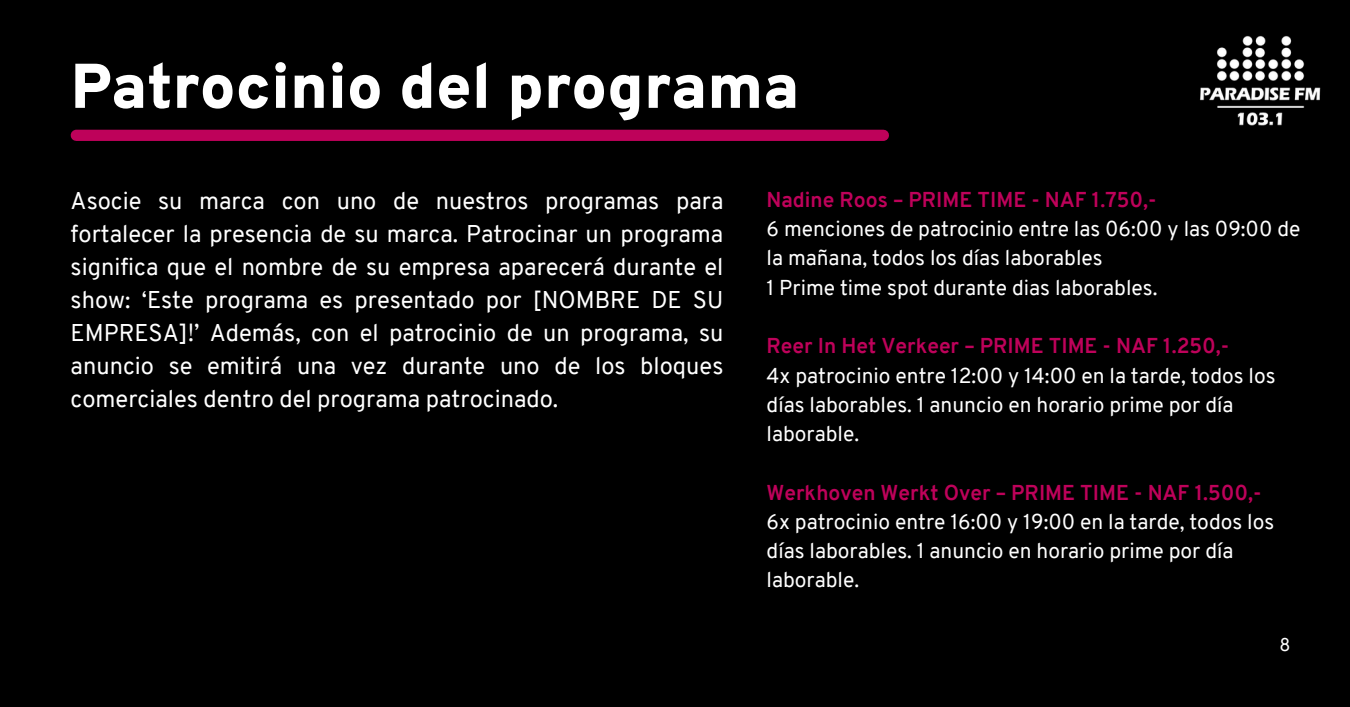
<style>
.page{position:relative;width:1350px;height:707px;background:#fff}
.page>*{position:absolute;margin:0;border:0;box-sizing:border-box;transform-origin:0 0}
.t1{font:900 63px "Overpass";color:#fff}
.t2{font:23.7px/33px "Overpass";color:#fff;text-align:justify}
.t3{font:21px/29.2px "Overpass";color:#fff}
.t4{font:18px "Overpass";color:#fff}
.s1{font-weight:700;color:#be025a}
</style>
<div class="page">
<div style="left:0;top:0;width:1350px;height:706px;background:#000"></div>
<img style="left:1200px;top:36px;width:121px;height:90px">
<div style="left:76px;top:130px;width:807px;height:11px;background:#be025a"></div>
<p class="t1" style="left:71px;top:61px;width:730px">Patrocinio del programa</p>
<h1 class="t2" style="left:71px;top:186px;width:654px">Asocie su marca con uno de nuestros programas para fortalecer la presencia de su marca. Patrocinar un programa significa que el nombre de su empresa aparecerá durante el show: ‘Este programa es presentado por [NOMBRE DE SU EMPRESA]!’ Además, con el patrocinio de un programa, su anuncio se emitirá una vez durante uno de los bloques comerciales dentro del programa patrocinado.</h1>
<p class="t3" style="left:767px;top:187px;width:535px"><span class="s1">Nadine Roos – PRIME TIME - NAF 1.750,-<br></span>6 menciones de patrocinio entre las 06:00 y las 09:00 de la mañana, todos los días laborables<br>1 Prime time spot durante dias laborables.</p>
<h2 class="t3" style="left:767px;top:333px;width:511px"><span class="s1">Reer In Het Verkeer – PRIME TIME - NAF 1.250,-<br></span>4x patrocinio entre 12:00 y 14:00 en la tarde, todos los días laborables. 1 anuncio en horario prime por día laborable.</h2>
<h3 class="t3" style="left:767px;top:479px;width:509px"><span class="s1">Werkhoven Werkt Over – PRIME TIME - NAF 1.500,- </span>6x patrocinio entre 16:00 y 19:00 en la tarde, todos los días laborables. 1 anuncio en horario prime por día laborable.</h3>
<p class="t4" style="left:1279px;top:637px;width:12px">8</p>
</div>
